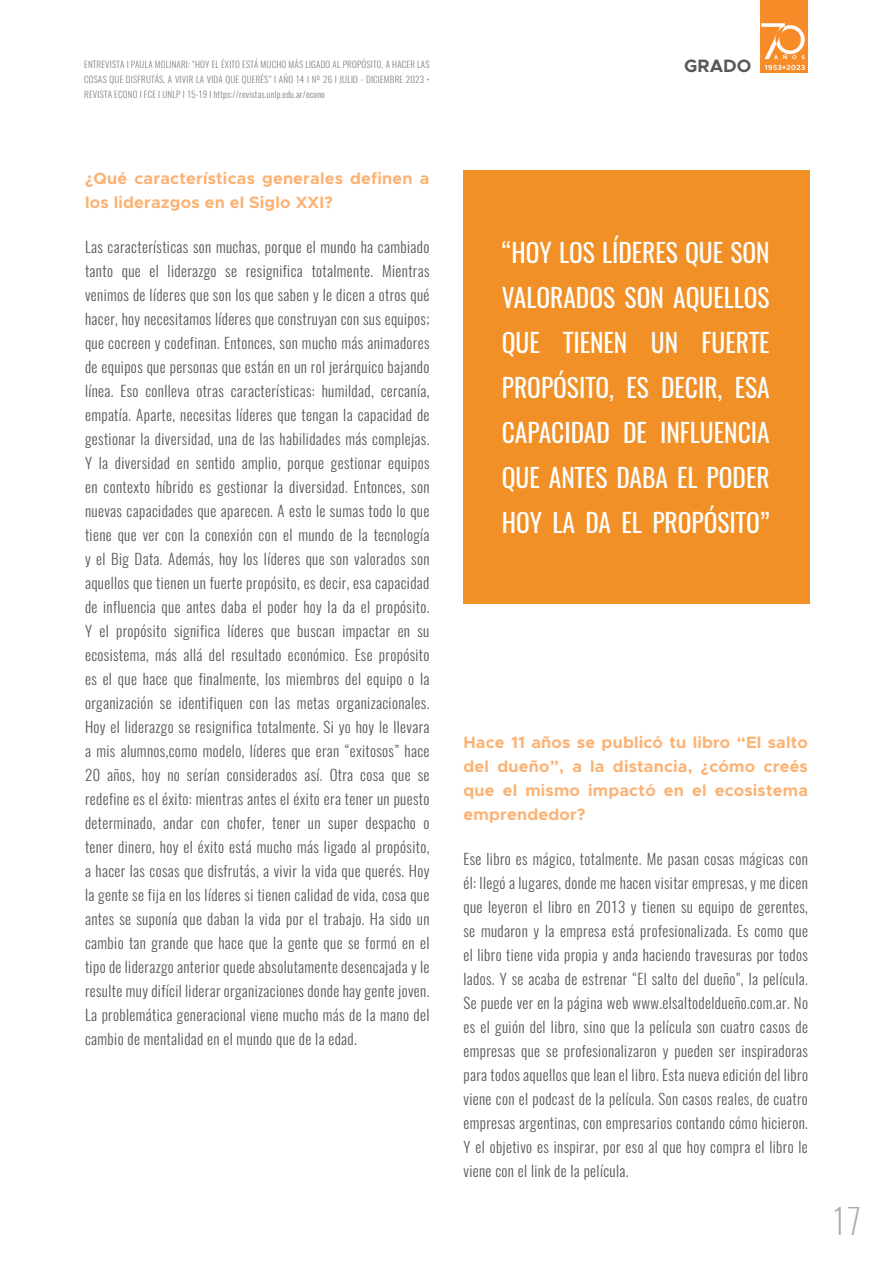
<style>
.page{position:relative;width:893px;height:1263px;background:#fff}
.page>*{position:absolute;margin:0;border:0;box-sizing:border-box;transform-origin:0 0}
.t1{font:200 34.5px "Oswald";color:#a7a9ac}
.t2{font:25.5px/45px "Oswald";color:#fff;text-align:justify}
.t3{font:700 18px "Metropolis";color:#58595b}
.t4{font:700 16.5px/24px "Metropolis";letter-spacing:.01em;color:#fbb273}
.t5{font:300 15px/24px "Oswald";letter-spacing:.025em;color:#58595b;text-align:justify}
.t6{font:300 9px/15px "Oswald";letter-spacing:.025em;color:#808285}
</style>
<div class="page">
<div style="left:760px;top:0;width:48px;height:72px;background:#f68b28"></div>
<img style="left:762px;top:24px;width:42px;height:46px">
<div style="left:463px;top:170px;width:347px;height:434px;background:#f19027"></div>
<p class="t6" style="left:84px;top:56px;width:347px">ENTREVISTA I PAULA MOLINARI: “HOY EL ÉXITO ESTÁ MUCHO MÁS LIGADO AL PROPÓSITO, A HACER LAS</p>
<p class="t3" style="left:684px;top:55px;width:69px">GRADO</p>
<p class="t6" style="left:84px;top:71px;width:347px">COSAS QUE DISFRUTÁS, A VIVIR LA VIDA QUE QUERÉS” I AÑO 14 I Nº 26 I JULIO - DICIEMBRE 2023 •<br>REVISTA ECONO I FCE I UNLP I 15-19 I https://revistas.unlp.edu.ar/econo</p>
<p class="t4" style="left:85px;top:166px;width:346px">¿Qué características generales definen a los liderazgos en el Siglo XXI?</p>
<p class="t5" style="left:85px;top:233px;width:346px">Las características son muchas, porque el mundo ha cambiado tanto que el liderazgo se resignifica totalmente. Mientras venimos de líderes que son los que saben y le dicen a otros qué hacer, hoy necesitamos líderes que construyan con sus equipos; que cocreen y codefinan. Entonces, son mucho más animadores de equipos que personas que están en un rol jerárquico bajando línea. Eso conlleva otras características: humildad, cercanía, empatía. Aparte, necesitas líderes que tengan la capacidad de gestionar la diversidad, una de las habilidades más complejas.<br>Y la diversidad en sentido amplio, porque gestionar equipos en contexto híbrido es gestionar la diversidad. Entonces, son nuevas capacidades que aparecen. A esto le sumas todo lo que tiene que ver con la conexión con el mundo de la tecnología y el Big Data. Además, hoy los líderes que son valorados son aquellos que tienen un fuerte propósito, es decir, esa capacidad de influencia que antes daba el poder hoy la da el propósito.<br>Y el propósito significa líderes que buscan impactar en su ecosistema, más allá del resultado económico. Ese propósito es el que hace que finalmente, los miembros del equipo o la organización se identifiquen con las metas organizacionales.<br>Hoy el liderazgo se resignifica totalmente. Si yo hoy le llevara a mis alumnos,como modelo, líderes que eran “exitosos” hace 20 años, hoy no serían considerados así. Otra cosa que se redefine es el éxito: mientras antes el éxito era tener un puesto determinado, andar con chofer, tener un super despacho o tener dinero, hoy el éxito está mucho más ligado al propósito, a hacer las cosas que disfrutás, a vivir la vida que querés. Hoy la gente se fija en los líderes si tienen calidad de vida, cosa que antes se suponía que daban la vida por el trabajo. Ha sido un cambio tan grande que hace que la gente que se formó en el tipo de liderazgo anterior quede absolutamente desencajada y le resulte muy difícil liderar organizaciones donde hay gente joven.<br>La problemática generacional viene mucho más de la mano del cambio de mentalidad en el mundo que de la edad.</p>
<h2 class="t2" style="left:502px;top:228px;width:269px">“HOY LOS LÍDERES QUE SON VALORADOS SON AQUELLOS QUE TIENEN UN FUERTE PROPÓSITO, ES DECIR, ESA CAPACIDAD DE INFLUENCIA QUE ANTES DABA EL PODER HOY LA DA EL PROPÓSITO”</h2>
<p class="t4" style="left:463px;top:730px;width:346px;text-align:justify">Hace 11 años se publicó tu libro “El salto del dueño”, a la distancia, ¿cómo creés que el mismo impactó en el ecosistema emprendedor?</p>
<p class="t5" style="left:463px;top:845px;width:346px">Ese libro es mágico, totalmente. Me pasan cosas mágicas con él: llegó a lugares, donde me hacen visitar empresas, y me dicen que leyeron el libro en 2013 y tienen su equipo de gerentes, se mudaron y la empresa está profesionalizada. Es como que el libro tiene vida propia y anda haciendo travesuras por todos lados. Y se acaba de estrenar “El salto del dueño”, la película.<br>Se puede ver en la página web www.elsaltodeldueño.com.ar. No es el guión del libro, sino que la película son cuatro casos de empresas que se profesionalizaron y pueden ser inspiradoras para todos aquellos que lean el libro. Esta nueva edición del libro viene con el podcast de la película. Son casos reales, de cuatro empresas argentinas, con empresarios contando cómo hicieron.<br>Y el objetivo es inspirar, por eso al que hoy compra el libro le viene con el link de la película.</p>
<h1 class="t1" style="left:832px;top:1190px;width:31px">17</h1>
</div>
